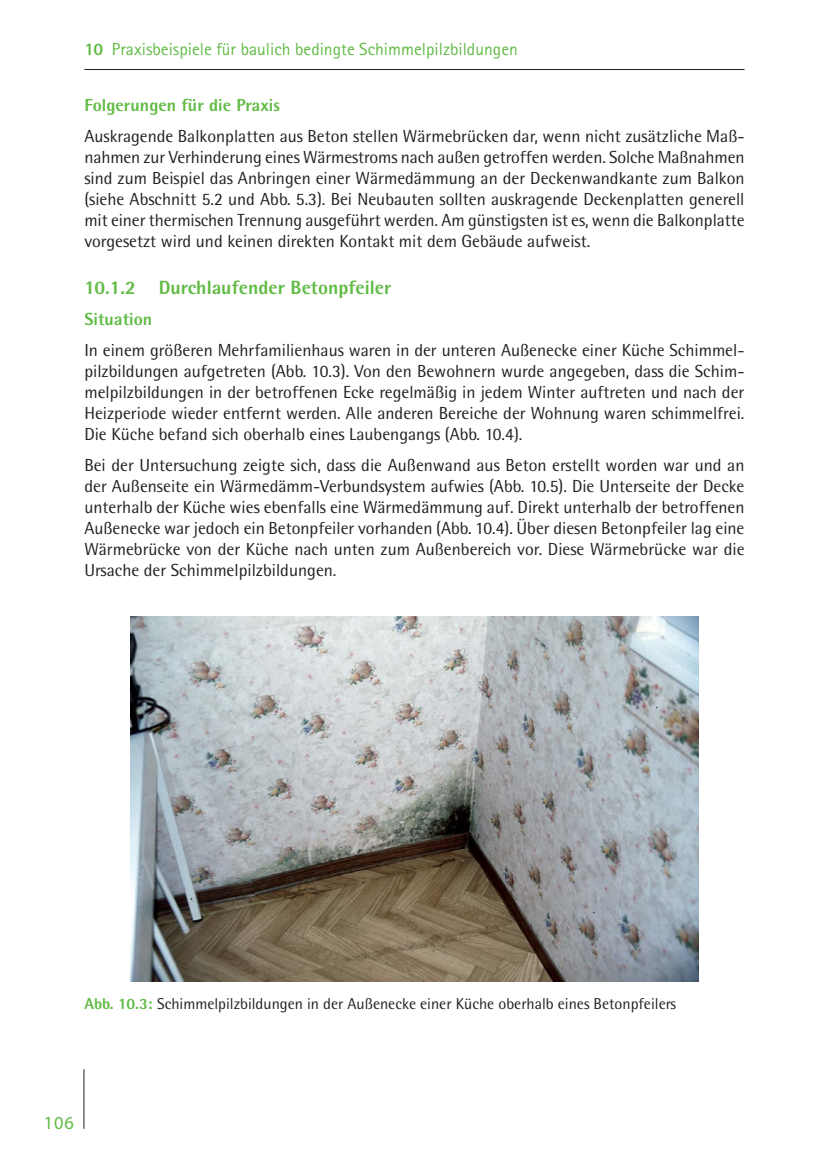
<style>
.page{position:relative;width:814px;height:1166px;background:#fff}
.page>*{position:absolute;margin:0;border:0;box-sizing:border-box;transform-origin:0 0}
.t1{font:800 19.25px "Rotis Semi Sans";color:#62bb46}
.t2{font:18.38px "Myriad Pro";color:#62bb46}
.t3{font:17.5px/21px "Rotis Semi Sans";color:#231f20;text-align:justify}
.t4{font:17.5px "Rotis Sans Serif";color:#62bb46}
.t5{font:800 17.5px "Rotis Semi Sans";color:#62bb46}
.t6{font:15.75px "Rotis Semi Sans";color:#231f20}
.s1{font-weight:800}
.s2{font-weight:800;color:#62bb46}
</style>
<div class="page">
<hr style="left:84px;top:69px;width:660px;height:1px;background:#231f20">
<hr style="left:83px;top:1069px;width:1px;height:60px;background:#231f20">
<img style="left:130px;top:617px;width:568px;height:364px">
<p class="t4" style="left:84px;top:42px;width:435px"><span class="s1">10</span> Praxisbeispiele für baulich bedingte Schimmelpilzbildungen</p>
<p class="t5" style="left:84px;top:98px;width:197px">Folgerungen für die Praxis</p>
<p class="t3" style="left:84px;top:127px;width:661px">Auskragende Balkonplatten aus Beton stellen Wärmebrücken dar, wenn nicht zusätzliche Maß&shy;nahmen zur Verhinderung eines Wärmestroms nach außen getroffen werden. Solche Maßnahmen sind zum Beispiel das Anbringen einer Wärmedämmung an der Deckenwandkante zum Balkon (siehe Abschnitt 5.2 und Abb. 5.3). Bei Neubauten sollten auskragende Deckenplatten generell mit einer thermischen Trennung ausgeführt werden. Am günstigsten ist es, wenn die Balkonplatte vorgesetzt wird und keinen direkten Kontakt mit dem Gebäude aufweist.</p>
<p class="t1" style="left:84px;top:281px;width:308px">10.1.2 Durchlaufender Betonpfeiler</p>
<p class="t5" style="left:84px;top:313px;width:69px">Situation</p>
<p class="t3" style="left:84px;top:342px;width:661px">In einem größeren Mehrfamilienhaus waren in der unteren Außenecke einer Küche Schimmel&shy;pilzbildungen aufgetreten (Abb. 10.3). Von den Bewohnern wurde angegeben, dass die Schim&shy;melpilzbildungen in der betroffenen Ecke regelmäßig in jedem Winter auftreten und nach der Heizperiode wieder entfernt werden. Alle anderen Bereiche der Wohnung waren schimmelfrei.<br>Die Küche befand sich oberhalb eines Laubengangs (Abb. 10.4).</p>
<p class="t3" style="left:84px;top:457px;width:661px">Bei der Untersuchung zeigte sich, dass die Außenwand aus Beton erstellt worden war und an der Außenseite ein Wärmedämm-Verbundsystem aufwies (Abb. 10.5). Die Unterseite der Decke unterhalb der Küche wies ebenfalls eine Wärmedämmung auf. Direkt unterhalb der betroffenen Außenecke war jedoch ein Betonpfeiler vorhanden (Abb. 10.4). Über diesen Betonpfeiler lag eine Wärmebrücke von der Küche nach unten zum Außenbereich vor. Diese Wärmebrücke war die Ursache der Schimmelpilzbildungen.</p>
<p class="t6" style="left:84px;top:998px;width:593px"><span class="s2">Abb. 10.3:</span> Schimmelpilzbildungen in der Außenecke einer Küche oberhalb eines Betonpfeilers</p>
<p class="t2" style="left:44px;top:1111px;width:32px">106</p>
</div>
